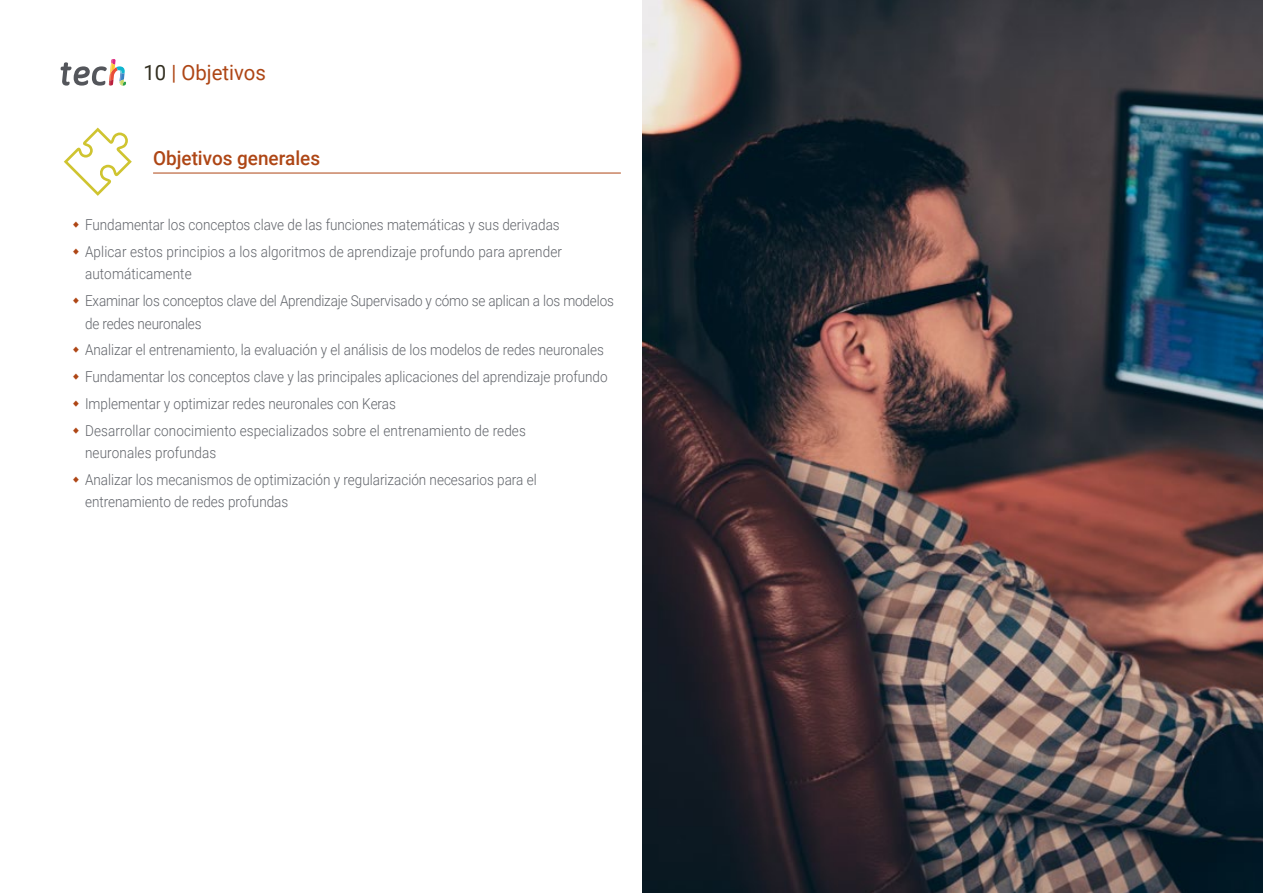
<style>
.page{position:relative;width:1263px;height:893px;background:#fff}
.page>*{position:absolute;margin:0;border:0;box-sizing:border-box;transform-origin:0 0}
.t1{font:21px "Roboto";color:#ae4615}
.t2{font:500 19.5px "Roboto";color:#ae4615}
.t3{font:300 15px/26.7px "Roboto";color:#61646a;scale:.9 1}
.s1{color:#312e20}
</style>
<div class="page">
<svg style="left:64px;top:128px;width:68px;height:68px"></svg>
<svg style="left:61px;top:59px;width:65px;height:27px"></svg>
<hr style="left:153px;top:173px;width:468px;height:1px;background:#ae4615">
<img style="left:642px;top:0;width:621px;height:893px">
<h1 class="t1" style="left:144px;top:57px;width:124px"><span class="s1">10</span> | Objetivos</h1>
<h2 class="t2" style="left:153px;top:144px;width:169px">Objetivos generales</h2>
<p class="t3" style="left:85px;top:211px;width:531px">Fundamentar los conceptos clave de las funciones matemáticas y sus derivadas<br>Aplicar estos principios a los algoritmos de aprendizaje profundo para aprender</p>
<p class="t3" style="left:85px;top:260px;width:589px">automáticamente<br>Examinar los conceptos clave del Aprendizaje Supervisado y cómo se aplican a los modelos</p>
<p class="t3" style="left:85px;top:309px;width:582px">de redes neuronales<br>Analizar el entrenamiento, la evaluación y el análisis de los modelos de redes neuronales Fundamentar los conceptos clave y las principales aplicaciones del aprendizaje profundo Implementar y optimizar redes neuronales con Keras<br>Desarrollar conocimiento especializados sobre el entrenamiento de redes</p>
<p class="t3" style="left:85px;top:439px;width:503px">neuronales profundas<br>Analizar los mecanismos de optimización y regularización necesarios para el</p>
<p class="t3" style="left:85px;top:488px;width:227px">entrenamiento de redes profundas</p>
</div>
